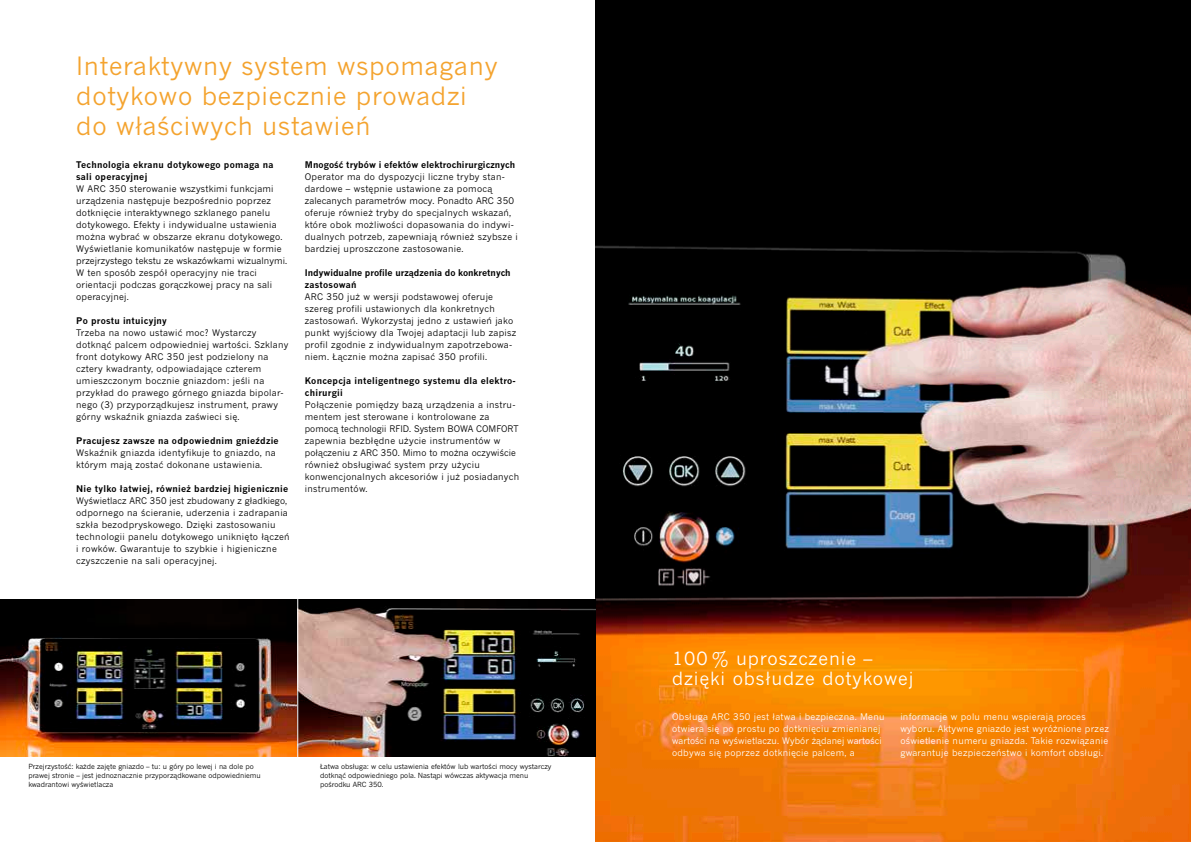
<style>
.page{position:relative;width:1191px;height:842px;background:#fff}
.page>*{position:absolute;margin:0;border:0;box-sizing:border-box;transform-origin:0 0}
.t1{font:25px/30px "News Gothic MT Pro";letter-spacing:.03em;color:#f4a32e}
.t2{font:18px/20px "News Gothic MT Pro";letter-spacing:.05em;color:#fff}
.t3{font:9px/12px "News Gothic MT Pro";letter-spacing:.03em;color:#000}
.t4{font:9px/12px "News Gothic MT Pro";letter-spacing:.03em;color:#fff}
.t5{font:700 9px/12px "News Gothic MT Pro";letter-spacing:.03em;color:#000}
.t6{font:700 9px/12px "News Gothic MT Pro";color:#000}
.t7{font:700 9px "News Gothic MT Pro";letter-spacing:.01em;color:#000}
.t8{font:7px/9px "News Gothic MT Pro";color:#000}
</style>
<div class="page">
<img style="left:595px;top:0;width:596px;height:842px">
<img style="left:0;top:599px;width:595px;height:157px">
<hr style="left:297px;top:594px;width:1px;height:167px;background:#fff">
<h1 class="t1" style="left:76px;top:50px;width:423px">Interaktywny system wspomagany dotykowo bezpiecznie prowadzi do właściwych ustawień</h1>
<p class="t5" style="left:76px;top:159px;width:199px">Technologia ekranu dotykowego pomaga na sali operacyjnej</p>
<p class="t3" style="left:76px;top:183px;width:212px">W ARC 350 sterowanie wszystkimi funkcjami urządzenia następuje bezpośrednio poprzez dotknięcie interaktywnego szklanego panelu dotykowego. Efekty i indywidualne ustawienia można wybrać w obszarze ekranu dotykowego.<br>Wyświetlanie komunikatów następuje w formie przejrzystego tekstu ze wskazówkami wizualnymi.<br>W ten sposób zespół operacyjny nie traci orientacji podczas gorączkowej pracy na sali operacyjnej.</p>
<p class="t5" style="left:76px;top:315px;width:92px">Po prostu intuicyjny</p>
<p class="t3" style="left:76px;top:327px;width:214px">Trzeba na nowo ustawić moc? Wystarczy dotknąć palcem odpowiedniej wartości. Szklany front dotykowy ARC 350 jest podzielony na cztery kwadranty, odpowiadające czterem umieszczonym bocznie gniazdom: jeśli na przykład do prawego górnego gniazda bipolar&shy;nego (3) przyporządkujesz instrument, prawy górny wskaźnik gniazda zaświeci się.</p>
<p class="t5" style="left:76px;top:435px;width:204px">Pracujesz zawsze na odpowiednim gnieździe</p>
<p class="t3" style="left:76px;top:447px;width:201px">Wskaźnik gniazda identyfikuje to gniazdo, na którym mają zostać dokonane ustawienia.</p>
<p class="t5" style="left:76px;top:483px;width:214px">Nie tylko łatwiej, również bardziej higienicznie</p>
<p class="t3" style="left:76px;top:495px;width:215px">Wyświetlacz ARC 350 jest zbudowany z gładkiego, odpornego na ścieranie, uderzenia i zadrapania szkła bezodpryskowego. Dzięki zastosowaniu technologii panelu dotykowego uniknięto łączeń i rowków. Gwarantuje to szybkie i higieniczne czyszczenie na sali operacyjnej.</p>
<p class="t7" style="left:305px;top:159px;width:212px">Mnogość trybów i efektów elektrochirurgicznych</p>
<p class="t3" style="left:305px;top:171px;width:214px">Operator ma do dyspozycji liczne tryby stan&shy;dardowe – wstępnie ustawione za pomocą zalecanych parametrów mocy. Ponadto ARC 350 oferuje również tryby do specjalnych wskazań, które obok możliwości dopasowania do indywi&shy;dualnych potrzeb, zapewniają również szybsze i bardziej uproszczone zastosowanie.</p>
<p class="t6" style="left:305px;top:267px;width:207px">Indywidualne profile urządzenia do konkretnych zastosowań</p>
<p class="t3" style="left:305px;top:291px;width:213px">ARC 350 już w wersji podstawowej oferuje szereg profili ustawionych dla konkretnych zastosowań. Wykorzystaj jedno z ustawień jako punkt wyjściowy dla Twojej adaptacji lub zapisz profil zgodnie z indywidualnym zapotrzebowa&shy;niem. Łącznie można zapisać 350 profili.</p>
<p class="t5" style="left:305px;top:375px;width:212px">Koncepcja inteligentnego systemu dla elektro&shy;chirurgii</p>
<p class="t3" style="left:305px;top:399px;width:216px">Połączenie pomiędzy bazą urządzenia a instru&shy;mentem jest sterowane i kontrolowane za pomocą technologii RFID. System BOWA COMFORT zapewnia bezbłędne użycie instrumentów w połączeniu z ARC 350. Mimo to można oczywiście również obsługiwać system przy użyciu konwencjonalnych akcesoriów i już posiadanych instrumentów.</p>
<p class="t8" style="left:28px;top:762px;width:234px">Przejrzystość: każde zajęte gniazdo – tu: u góry po lewej i na dole po prawej stronie – jest jednoznacznie przyporządkowane odpowiedniemu kwadrantowi wyświetlacza</p>
<p class="t8" style="left:320px;top:762px;width:233px">Łatwa obsługa: w celu ustawienia efektów lub wartości mocy wystarczy dotknąć odpowiedniego pola. Nastąpi wówczas aktywacja menu pośrodku ARC 350.</p>
<h2 class="t2" style="left:672px;top:648px;width:243px">100 % uproszczenie – dzięki obsłudze dotykowej</h2>
<p class="t4" style="left:672px;top:711px;width:214px">Obsługa ARC 350 jest łatwa i bezpieczna. Menu otwiera się po prostu po dotknięciu zmienianej wartości na wyświetlaczu. Wybór żądanej wartości odbywa się poprzez dotknięcie palcem, a</p>
<p class="t4" style="left:900px;top:711px;width:210px">informacje w polu menu wspierają proces wyboru. Aktywne gniazdo jest wyróżnione przez oświetlenie numeru gniazda. Takie rozwiązanie gwarantuje bezpieczeństwo i komfort obsługi.</p>
</div>
